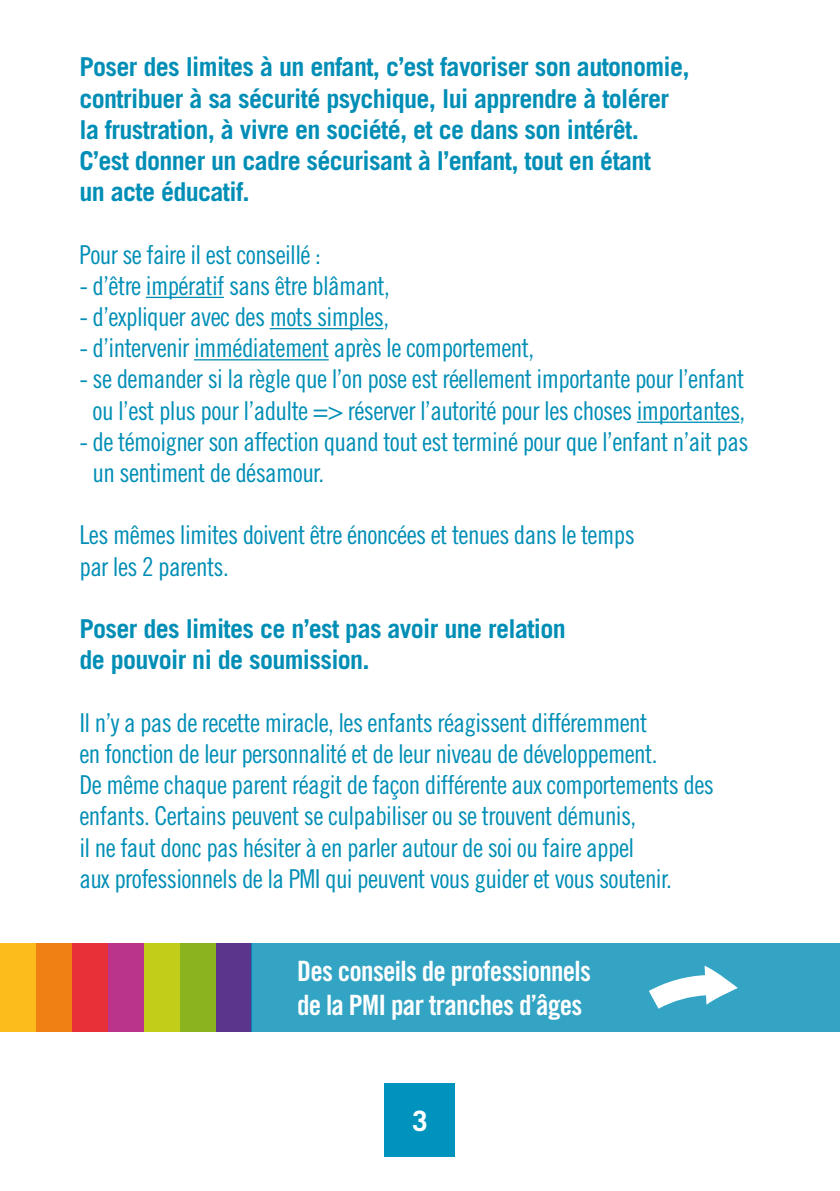
<style>
.page{position:relative;width:840px;height:1191px;background:#fff}
.page>*{position:absolute;margin:0;border:0;box-sizing:border-box;transform-origin:0 0}
.t1{font:28px/33.6px "Trade Gothic Bold Cond Twenty";letter-spacing:-.025em;color:#fff}
.t2{font:700 28px "Trade Gothic";color:#fff}
.t3{font:26px/31.2px "Trade Gothic Cond Eighteen";letter-spacing:-.025em;color:#008eb6}
.t4{font:700 26px/31.2px "Trade Gothic";letter-spacing:-.025em;color:#008eb6}
</style>
<div class="page">
<hr style="left:0;top:0;width:1px;height:1191px;background:#008eb6">
<hr style="left:146px;top:297px;width:78px;height:1px;background:#008eb6">
<hr style="left:269px;top:328px;width:114px;height:1px;background:#008eb6">
<hr style="left:194px;top:359px;width:134px;height:1px;background:#008eb6">
<hr style="left:636px;top:421px;width:103px;height:2px;background:#008eb6">
<div style="left:0;top:943px;width:36px;height:88px;background:#fcbd1c"></div>
<div style="left:36px;top:943px;width:36px;height:88px;background:#f08013"></div>
<div style="left:72px;top:943px;width:36px;height:88px;background:#e73037"></div>
<div style="left:108px;top:943px;width:36px;height:88px;background:#ba348b"></div>
<div style="left:144px;top:943px;width:36px;height:88px;background:#c1cd19"></div>
<div style="left:180px;top:943px;width:35px;height:88px;background:#8ab31d"></div>
<div style="left:215px;top:943px;width:36px;height:88px;background:#5b358c"></div>
<div style="left:251px;top:943px;width:588px;height:88px;background:#33a4c4"></div>
<svg style="left:649px;top:965px;width:88px;height:43px"></svg>
<div style="left:385px;top:1083px;width:69px;height:74px;background:#0093bd"></div>
<p class="t4" style="left:79px;top:51px;width:611px">Poser des limites à un enfant, c’est favoriser son autonomie, contribuer à sa sécurité psychique, lui apprendre à tolérer la frustration, à vivre en société, et ce dans son intérêt.<br>C’est donner un cadre sécurisant à l’enfant, tout en étant<br>un acte éducatif.</p>
<p class="t3" style="left:79px;top:238px;width:243px">Pour se faire il est conseillé :</p>
<p class="t3" style="left:79px;top:270px;width:312px">- d’être impératif sans être blâmant,</p>
<p class="t3" style="left:79px;top:301px;width:311px">- d’expliquer avec des mots simples,</p>
<p class="t3" style="left:79px;top:332px;width:456px">- d’intervenir immédiatement après le comportement,</p>
<p class="t3" style="left:79px;top:363px;width:667px;text-align:center">- se demander si la règle que l’on pose est réellement importante pour l’enfant ou l’est plus pour l’adulte =&gt; réserver l’autorité pour les choses importantes,</p>
<p class="t3" style="left:92px;top:426px;width:657px;text-indent:-13px">- de témoigner son affection quand tout est terminé pour que l’enfant n’ait pas un sentiment de désamour.</p>
<p class="t3" style="left:79px;top:519px;width:556px">Les mêmes limites doivent être énoncées et tenues dans le temps par les 2 parents.</p>
<p class="t4" style="left:79px;top:613px;width:487px">Poser des limites ce n’est pas avoir une relation de pouvoir ni de soumission.</p>
<p class="t3" style="left:79px;top:706px;width:635px">Il n’y a pas de recette miracle, les enfants réagissent différemment<br>en fonction de leur personnalité et de leur niveau de développement.<br>De même chaque parent réagit de façon différente aux comportements des enfants. Certains peuvent se culpabiliser ou se trouvent démunis,<br>il ne faut donc pas hésiter à en parler autour de soi ou faire appel<br>aux professionnels de la PMI qui peuvent vous guider et vous soutenir.</p>
<p class="t1" style="left:297px;top:954px;width:295px">Des conseils de professionnels de la PMI par tranches d’âges</p>
<p class="t2" style="left:412px;top:1103px;width:17px">3</p>
</div>
